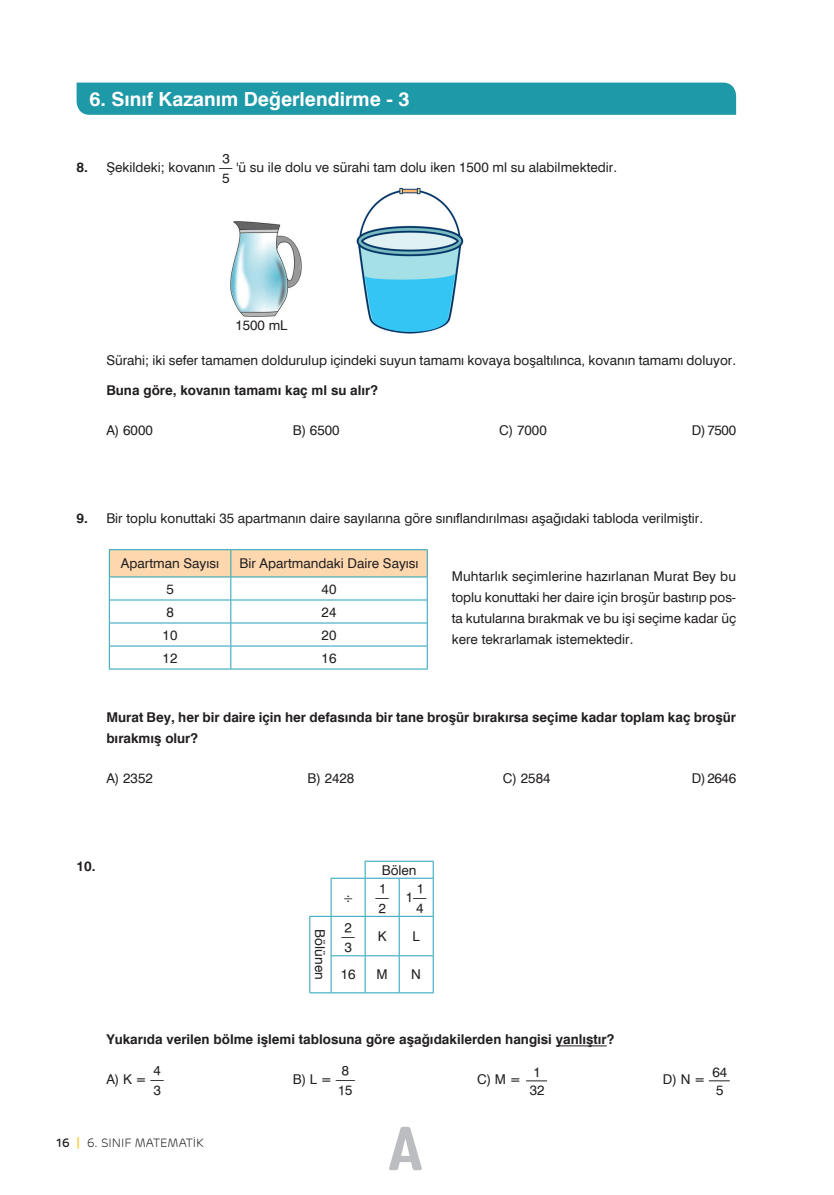
<style>
.page{position:relative;width:834px;height:1195px;background:#fff}
.page>*{position:absolute;margin:0;border:0;box-sizing:border-box;transform-origin:0 0}
.t1{font:60px "Grota Sans Rounded Regular 3";color:#bcbdc0}
.t2{font:700 19.5px "Swiss 721 BT";color:#fff}
.TS__TABLO___TUR{font:16.5px "Minion Pro";color:#231f20}
.TS__PLAIN___TUR{font:13.5px "Swiss 721 BT";color:#231f20}
.TS__BOLD___TUR{font:700 13.5px/21px "Swiss 721 BT";color:#231f20}
.boşluksuz{font:13.5px/21px "Swiss 721 BT";color:#231f20;text-align:justify}
.TS__TABLO___TUR-2{font:13.5px "Swiss 721 BT";color:#231f20}
.TC__ABCDE___TUR{font:13.5px "Swiss 721 BT";color:#231f20}
.TS__TABLO___TUR-3{font:13.5px "TKESIRLERKUCUK";color:#231f20}
.TS__PLAIN___TUR-2{font:700 13.5px "Swiss 721 BT";color:#231f20}
.TS__BOLD___TUR-2{font:13.5px "Swiss 721 BT";color:#231f20}
.t3{font:300 12px "Rubrik";color:#231f20}
.s1{font-weight:700}
.s2{font-family:"TKESIRLERKUCUK"}
.s3{font-family:"Swiss 721 BT"}
.s4{font-family:"CKESIRLERKUCUK"}
.s5{font-weight:500}
.s6{font-weight:500;color:#fec62a}
</style>
<div class="page">
<div style="left:77px;top:83px;width:659px;height:32px;background:#1e99a8"></div>
<img style="left:231px;top:221px;width:70px;height:96px">
<img style="left:356px;top:187px;width:108px;height:147px">
<svg style="left:364px;top:271px;width:91px;height:61px;background:#51c7ec"></svg>
<hr style="left:555px;top:1045px;width:51px;height:1px;background:#231f20">
<svg style="left:309px;top:916px;width:22px;height:1px"></svg>
<hr style="left:309px;top:917px;width:1px;height:39px;background:#22a0b6">
<hr style="left:309px;top:956px;width:1px;height:36px;background:#22a0b6">
<svg style="left:309px;top:992px;width:22px;height:1px"></svg>
<hr style="left:399px;top:917px;width:1px;height:38px;background:#22a0b6">
<hr style="left:433px;top:917px;width:1px;height:38px;background:#22a0b6">
<hr style="left:365px;top:955px;width:34px;height:1px;background:#22a0b6">
<hr style="left:399px;top:955px;width:34px;height:1px;background:#22a0b6">
<hr style="left:399px;top:956px;width:1px;height:36px;background:#22a0b6">
<hr style="left:433px;top:956px;width:1px;height:36px;background:#22a0b6">
<hr style="left:365px;top:992px;width:34px;height:1px;background:#22a0b6">
<hr style="left:399px;top:992px;width:34px;height:1px;background:#22a0b6">
<hr style="left:433px;top:878px;width:1px;height:38px;background:#22a0b6">
<hr style="left:399px;top:916px;width:34px;height:1px;background:#22a0b6">
<hr style="left:365px;top:861px;width:34px;height:1px;background:#22a0b6">
<hr style="left:399px;top:861px;width:34px;height:1px;background:#22a0b6">
<svg style="left:433px;top:861px;width:1px;height:17px"></svg>
<hr style="left:365px;top:878px;width:34px;height:1px;background:#22a0b6">
<hr style="left:399px;top:878px;width:34px;height:1px;background:#22a0b6">
<hr style="left:399px;top:878px;width:1px;height:38px;background:#22a0b6">
<hr style="left:365px;top:916px;width:34px;height:1px;background:#22a0b6">
<svg style="left:365px;top:861px;width:1px;height:17px"></svg>
<hr style="left:330px;top:878px;width:35px;height:1px;background:#22a0b6">
<hr style="left:330px;top:878px;width:1px;height:38px;background:#22a0b6">
<hr style="left:365px;top:878px;width:1px;height:38px;background:#22a0b6">
<hr style="left:331px;top:916px;width:34px;height:1px;background:#22a0b6">
<hr style="left:330px;top:917px;width:1px;height:38px;background:#22a0b6">
<hr style="left:365px;top:917px;width:1px;height:38px;background:#22a0b6">
<hr style="left:330px;top:955px;width:35px;height:1px;background:#22a0b6">
<hr style="left:330px;top:956px;width:1px;height:36px;background:#22a0b6">
<hr style="left:365px;top:956px;width:1px;height:36px;background:#22a0b6">
<hr style="left:331px;top:992px;width:34px;height:1px;background:#22a0b6">
<svg style="left:526px;top:1080px;width:21px;height:1px"></svg>
<svg style="left:708px;top:1080px;width:21px;height:1px"></svg>
<hr style="left:109px;top:549px;width:122px;height:1px;background:#22a0b6">
<hr style="left:231px;top:549px;width:196px;height:1px;background:#22a0b6">
<svg style="left:109px;top:550px;width:319px;height:119px"></svg>
<hr style="left:109px;top:669px;width:122px;height:1px;background:#22a0b6">
<hr style="left:231px;top:669px;width:196px;height:1px;background:#22a0b6">
<h2 class="t2" style="left:89px;top:87px;width:321px">6. Sınıf Kazanım Değerlendirme - 3</h2>
<p class="TS__PLAIN___TUR" style="left:77px;top:159px;width:542px"><span class="s1">8.</span> Şekildeki; kovanın <span class="s2">3\á</span> 'ü su ile dolu ve sürahi tam dolu iken 1500 ml su alabilmektedir.</p>
<p class="boşluksuz" style="left:235px;top:315px;width:54px">1500 mL</p>
<p class="TS__PLAIN___TUR" style="left:106px;top:352px;width:631px">Sürahi; iki sefer tamamen doldurulup içindeki suyun tamamı kovaya boşaltılınca, kovanın tamamı doluyor.</p>
<p class="TS__BOLD___TUR" style="left:106px;top:379px;width:273px">Buna göre, kovanın tamamı kaç ml su alır?</p>
<p class="TC__ABCDE___TUR" style="left:106px;top:422px;width:48px">A) 6000</p>
<p class="TC__ABCDE___TUR" style="left:293px;top:422px;width:48px">B) 6500</p>
<p class="TC__ABCDE___TUR" style="left:499px;top:422px;width:49px">C) 7000</p>
<p class="TC__ABCDE___TUR" style="left:691px;top:422px;width:46px">D) 7500</p>
<p class="TS__PLAIN___TUR" style="left:77px;top:510px;width:627px"><span class="s1">9.</span> Bir toplu konuttaki 35 apartmanın daire sayılarına göre sınıflandırılması aşağıdaki tabloda verilmiştir.</p>
<p class="TS__TABLO___TUR-2" style="left:121px;top:555px;width:100px">Apartman Sayısı</p>
<p class="TS__TABLO___TUR-2" style="left:239px;top:555px;width:180px">Bir Apartmandaki Daire Sayısı</p>
<p class="TS__TABLO___TUR-2" style="left:166px;top:581px;width:9px">5</p>
<p class="TS__TABLO___TUR-2" style="left:321px;top:581px;width:16px">40</p>
<p class="TS__TABLO___TUR-2" style="left:166px;top:604px;width:9px">8</p>
<p class="TS__TABLO___TUR-2" style="left:321px;top:604px;width:16px">24</p>
<p class="TS__TABLO___TUR-2" style="left:163px;top:627px;width:16px">10</p>
<p class="TS__TABLO___TUR-2" style="left:321px;top:627px;width:16px">20</p>
<p class="TS__TABLO___TUR-2" style="left:163px;top:650px;width:16px">12</p>
<p class="TS__TABLO___TUR-2" style="left:321px;top:650px;width:16px">16</p>
<p class="boşluksuz" style="left:451px;top:566px;width:286px">Muhtarlık seçimlerine hazırlanan Murat Bey bu toplu konuttaki her daire için broşür bastırıp pos&shy;ta kutularına bırakmak ve bu işi seçime kadar üç kere tekrarlamak istemektedir.</p>
<p class="TS__BOLD___TUR" style="left:106px;top:706px;width:631px">Murat Bey, her bir daire için her defasında bir tane broşür bırakırsa seçime kadar toplam kaç broşür bırakmış olur?</p>
<p class="TC__ABCDE___TUR" style="left:106px;top:770px;width:48px">A) 2352</p>
<p class="TC__ABCDE___TUR" style="left:307px;top:770px;width:48px">B) 2428</p>
<p class="TC__ABCDE___TUR" style="left:503px;top:770px;width:49px">C) 2584</p>
<p class="TC__ABCDE___TUR" style="left:691px;top:770px;width:46px">D) 2646</p>
<p class="TS__PLAIN___TUR-2" style="left:77px;top:858px;width:21px">10.</p>
<p class="TS__TABLO___TUR-2" style="left:381px;top:862px;width:36px">Bölen</p>
<p class="TS__TABLO___TUR" style="left:343px;top:887px;width:11px">÷</p>
<p class="TS__TABLO___TUR-3" style="left:375px;top:890px;width:15px">1 \Ş</p>
<p class="TS__TABLO___TUR-3" style="left:406px;top:890px;width:23px"><span class="s3">1</span> 1\à</p>
<p class="TS__TABLO___TUR-2" style="left:328px;top:929px;width:52px;rotate:90deg">Bölünen</p>
<p class="TS__TABLO___TUR-3" style="left:341px;top:928px;width:15px">2\ß</p>
<p class="TS__TABLO___TUR-2" style="left:378px;top:928px;width:10px">K</p>
<p class="TS__TABLO___TUR-2" style="left:412px;top:928px;width:9px">L</p>
<p class="TS__TABLO___TUR-2" style="left:340px;top:966px;width:16px">16</p>
<p class="TS__TABLO___TUR-2" style="left:376px;top:966px;width:13px">M</p>
<p class="TS__TABLO___TUR-2" style="left:411px;top:966px;width:11px">N</p>
<p class="TS__BOLD___TUR" style="left:106px;top:1028px;width:509px">Yukarıda verilen bölme işlemi tablosuna göre aşağıdakilerden hangisi yanlıştır?</p>
<p class="TC__ABCDE___TUR" style="left:106px;top:1071px;width:59px">A ) K = <span class="s2">4\ß</span></p>
<p class="TC__ABCDE___TUR" style="left:293px;top:1071px;width:64px">B ) L = <span class="s4">Æ/õ</span></p>
<p class="TC__ABCDE___TUR" style="left:477px;top:1071px;width:46px">C) M =</p>
<p class="TC__ABCDE___TUR" style="left:662px;top:1071px;width:44px">D) N =</p>
<p class="boşluksuz" style="left:533px;top:1061px;width:9px">1</p>
<p class="TS__BOLD___TUR-2" style="left:529px;top:1082px;width:16px">32</p>
<p class="boşluksuz" style="left:712px;top:1061px;width:16px">64</p>
<p class="TS__BOLD___TUR-2" style="left:716px;top:1082px;width:9px">5</p>
<p class="t3" style="left:56px;top:1136px;width:149px"><span class="s5">16</span> <span class="s6">|</span> 6. SINIF MATEMATIK</p>
<h1 class="t1" style="left:388px;top:1112px;width:36px">A</h1>
</div>
